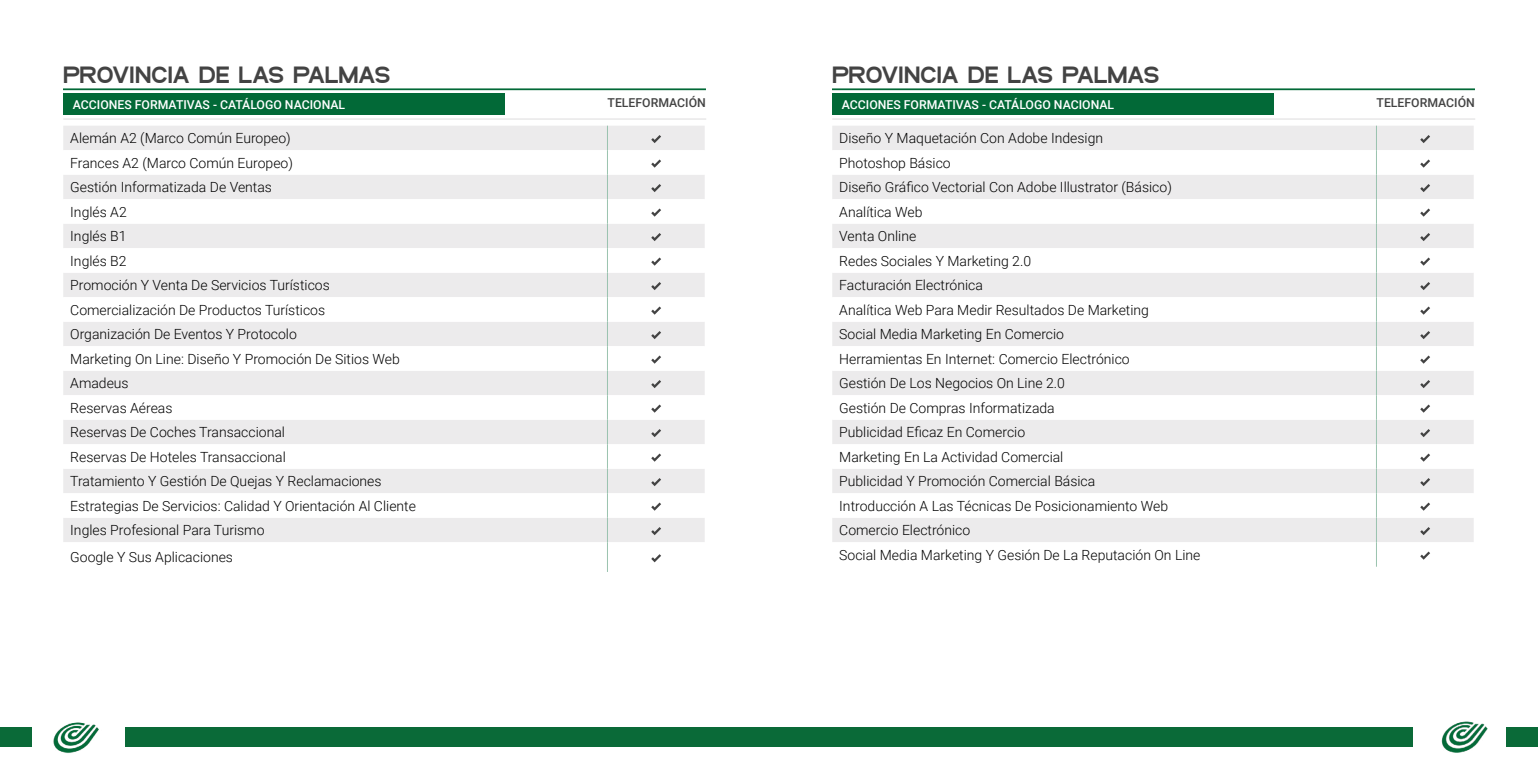
<style>
.page{position:relative;width:1538px;height:769px;background:#fff}
.page>*{position:absolute;margin:0;border:0;box-sizing:border-box;transform-origin:0 0}
.t1{font:800 24.5px "SF Arborcrest";color:#434343}
.t2{font:300 14px/24.5px "Roboto";color:#000}
.t3{font:500 12.25px "Roboto";color:#fff}
.t4{font:500 12.25px "Roboto";color:#434343}
</style>
<div class="page">
<div style="left:126px;top:728px;width:643px;height:19px;background:#0a6a38"></div>
<div style="left:769px;top:728px;width:643px;height:19px;background:#0a6a38"></div>
<div style="left:0;top:728px;width:32px;height:19px;background:#0a6a38"></div>
<div style="left:1506px;top:728px;width:32px;height:19px;background:#0a6a38"></div>
<img style="left:5px;top:722px;width:144px;height:31px">
<img style="left:1393px;top:721px;width:144px;height:32px">
<hr style="left:63px;top:88px;width:643px;height:2px;background:#026937">
<div style="left:63px;top:93px;width:441px;height:22px;background:#026937"></div>
<hr style="left:63px;top:118px;width:643px;height:2px;background:#ecebec">
<div style="left:63px;top:126px;width:642px;height:24px;background:#ecebec"></div>
<svg style="left:63px;top:175px;width:642px;height:388px"></svg>
<svg style="left:607px;top:126px;width:1px;height:416px"></svg>
<hr style="left:607px;top:542px;width:1px;height:30px;background:#9ac3af">
<svg style="left:651px;top:135px;width:10px;height:8px"></svg>
<svg style="left:651px;top:159px;width:10px;height:9px"></svg>
<svg style="left:651px;top:184px;width:10px;height:8px"></svg>
<svg style="left:651px;top:208px;width:10px;height:9px"></svg>
<svg style="left:651px;top:233px;width:10px;height:8px"></svg>
<svg style="left:651px;top:257px;width:10px;height:9px"></svg>
<svg style="left:651px;top:282px;width:10px;height:8px"></svg>
<svg style="left:651px;top:306px;width:10px;height:9px"></svg>
<svg style="left:651px;top:331px;width:10px;height:8px"></svg>
<svg style="left:651px;top:355px;width:10px;height:9px"></svg>
<svg style="left:651px;top:380px;width:10px;height:8px"></svg>
<svg style="left:651px;top:404px;width:10px;height:9px"></svg>
<svg style="left:651px;top:429px;width:10px;height:8px"></svg>
<svg style="left:651px;top:453px;width:10px;height:9px"></svg>
<svg style="left:651px;top:478px;width:10px;height:8px"></svg>
<svg style="left:651px;top:502px;width:10px;height:9px"></svg>
<svg style="left:651px;top:527px;width:10px;height:8px"></svg>
<svg style="left:651px;top:554px;width:10px;height:8px"></svg>
<hr style="left:832px;top:88px;width:643px;height:2px;background:#026937">
<hr style="left:832px;top:118px;width:643px;height:2px;background:#ecebec">
<div style="left:832px;top:93px;width:441px;height:22px;background:#026937"></div>
<div style="left:832px;top:126px;width:642px;height:24px;background:#ecebec"></div>
<svg style="left:832px;top:175px;width:642px;height:367px;fill:#ecebec"></svg>
<svg style="left:1376px;top:126px;width:1px;height:441px"></svg>
<svg style="left:1420px;top:135px;width:10px;height:8px"></svg>
<svg style="left:1420px;top:159px;width:10px;height:9px"></svg>
<svg style="left:1420px;top:184px;width:10px;height:8px"></svg>
<svg style="left:1420px;top:208px;width:10px;height:9px"></svg>
<svg style="left:1420px;top:233px;width:10px;height:8px"></svg>
<svg style="left:1420px;top:257px;width:10px;height:9px"></svg>
<svg style="left:1420px;top:282px;width:10px;height:8px"></svg>
<svg style="left:1420px;top:306px;width:10px;height:9px"></svg>
<svg style="left:1420px;top:331px;width:10px;height:8px"></svg>
<svg style="left:1420px;top:355px;width:10px;height:9px"></svg>
<svg style="left:1420px;top:380px;width:10px;height:8px"></svg>
<svg style="left:1420px;top:404px;width:10px;height:9px"></svg>
<svg style="left:1420px;top:429px;width:10px;height:8px"></svg>
<svg style="left:1420px;top:453px;width:10px;height:9px"></svg>
<svg style="left:1420px;top:478px;width:10px;height:8px"></svg>
<svg style="left:1420px;top:502px;width:10px;height:9px"></svg>
<svg style="left:1420px;top:527px;width:10px;height:8px"></svg>
<svg style="left:1420px;top:551px;width:10px;height:9px"></svg>
<h1 class="t1" style="left:63px;top:59px;width:329px">PROVINCIA DE LAS PALMAS</h1>
<p class="t3" style="left:73px;top:96px;width:274px">ACCIONES FORMATIVAS - CATÁLOGO NACIONAL</p>
<p class="t4" style="left:608px;top:94px;width:100px">TELEFORMACIÓN</p>
<p class="t2" style="left:70px;top:125px;width:347px">Alemán A2 (Marco Común Europeo)<br>Frances A2 (Marco Común Europeo)<br>Gestión Informatizada De Ventas<br>Inglés A2<br>Inglés B1<br>Inglés B2<br>Promoción Y Venta De Servicios Turísticos<br>Comercialización De Productos Turísticos<br>Organización De Eventos Y Protocolo<br>Marketing On Line: Diseño Y Promoción De Sitios Web<br>Amadeus<br>Reservas Aéreas<br>Reservas De Coches Transaccional<br>Reservas De Hoteles Transaccional<br>Tratamiento Y Gestión De Quejas Y Reclamaciones<br>Estrategias De Servicios: Calidad Y Orientación Al Cliente<br>Ingles Profesional Para Turismo</p>
<p class="t2" style="left:70px;top:545px;width:164px">Google Y Sus Aplicaciones</p>
<h1 class="t1" style="left:832px;top:59px;width:329px">PROVINCIA DE LAS PALMAS</h1>
<p class="t3" style="left:842px;top:96px;width:274px">ACCIONES FORMATIVAS - CATÁLOGO NACIONAL</p>
<p class="t4" style="left:1376px;top:94px;width:100px">TELEFORMACIÓN</p>
<p class="t2" style="left:839px;top:125px;width:363px">Diseño Y Maquetación Con Adobe Indesign<br>Photoshop Básico<br>Diseño Gráfico Vectorial Con Adobe Illustrator (Básico)<br>Analítica Web<br>Venta Online<br>Redes Sociales Y Marketing 2.0<br>Facturación Electrónica<br>Analítica Web Para Medir Resultados De Marketing<br>Social Media Marketing En Comercio<br>Herramientas En Internet: Comercio Electrónico<br>Gestión De Los Negocios On Line 2.0<br>Gestión De Compras Informatizada<br>Publicidad Eficaz En Comercio<br>Marketing En La Actividad Comercial<br>Publicidad Y Promoción Comercial Básica<br>Introducción A Las Técnicas De Posicionamiento Web Comercio Electrónico<br>Social Media Marketing Y Gesión De La Reputación On Line</p>
</div>
